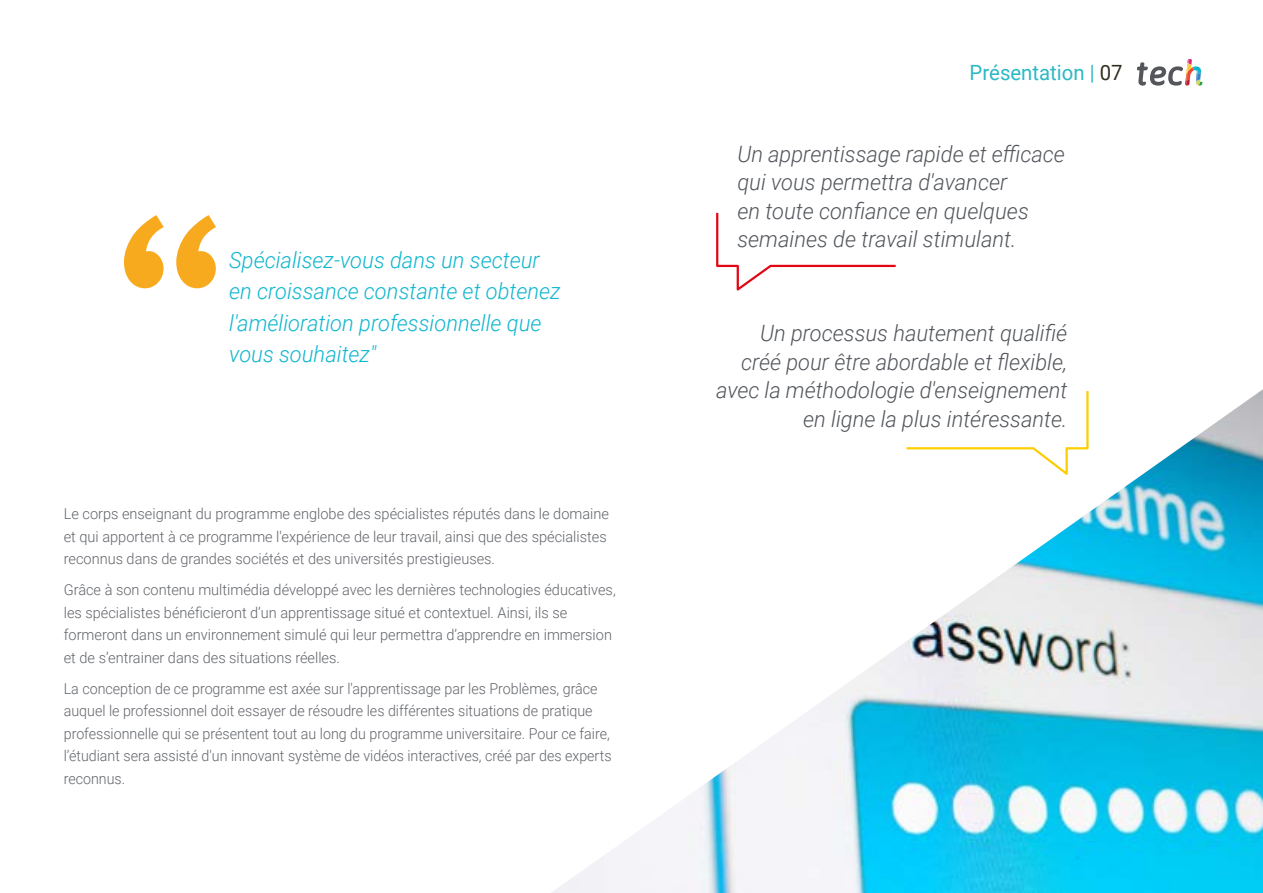
<style>
.page{position:relative;width:1263px;height:893px;background:#fff}
.page>*{position:absolute;margin:0;border:0;box-sizing:border-box;transform-origin:0 0}
.t1{font:italic 300 22.5px/28.5px "Roboto";color:#52555b;text-align:right}
.t2{font:italic 300 22.5px/31.5px "Roboto";color:#0fb6cf}
.t3{font:21px "Roboto";color:#2db8c5}
.t4{font:300 15px/22.5px "Roboto";color:#61646a}
.t5{font:300 15px/22.5px "Roboto";color:#61646a;scale:.95 1}
.s1{color:#312e20}
</style>
<div class="page">
<svg style="left:124px;top:215px;width:92px;height:73px"></svg>
<svg style="left:716px;top:212px;width:180px;height:79px"></svg>
<svg style="left:1137px;top:59px;width:65px;height:27px"></svg>
<img style="left:551px;top:389px;width:712px;height:504px">
<h1 class="t2" style="left:229px;top:243px;width:333px">Spécialisez-vous dans un secteur en croissance constante et obtenez l'amélioration professionnelle que vous souhaitez"</h1>
<p class="t4" style="left:64px;top:502px;width:547px">Le corps enseignant du programme englobe des spécialistes réputés dans le domaine et qui apportent à ce programme l'expérience de leur travail, ainsi que des spécialistes reconnus dans de grandes sociétés et des universités prestigieuses.</p>
<p class="t4" style="left:64px;top:578px;width:553px">Grâce à son contenu multimédia développé avec les dernières technologies éducatives, les spécialistes bénéficieront d’un apprentissage situé et contextuel. Ainsi, ils se formeront dans un environnement simulé qui leur permettra d’apprendre en immersion et de s’entrainer dans des situations réelles.</p>
<p class="t5" style="left:64px;top:677px;width:578px">La conception de ce programme est axée sur l'apprentissage par les Problèmes, grâce auquel le professionnel doit essayer de résoudre les différentes situations de pratique professionnelle qui se présentent tout au long du programme universitaire. Pour ce faire, l’étudiant sera assisté d'un innovant système de vidéos interactives, créé par des experts reconnus.</p>
<h2 class="t3" style="left:970px;top:57px;width:155px">Présentation | <span class="s1">07</span></h2>
<h1 class="t1" style="left:737px;top:139px;width:329px;text-align:left">Un apprentissage rapide et efficace qui vous permettra d'avancer<br>en toute confiance en quelques semaines de travail stimulant.</h1>
<h1 class="t1" style="left:716px;top:318px;width:353px">Un processus hautement qualifié créé pour être abordable et flexible, avec la méthodologie d'enseignement en ligne la plus intéressante.</h1>
</div>
